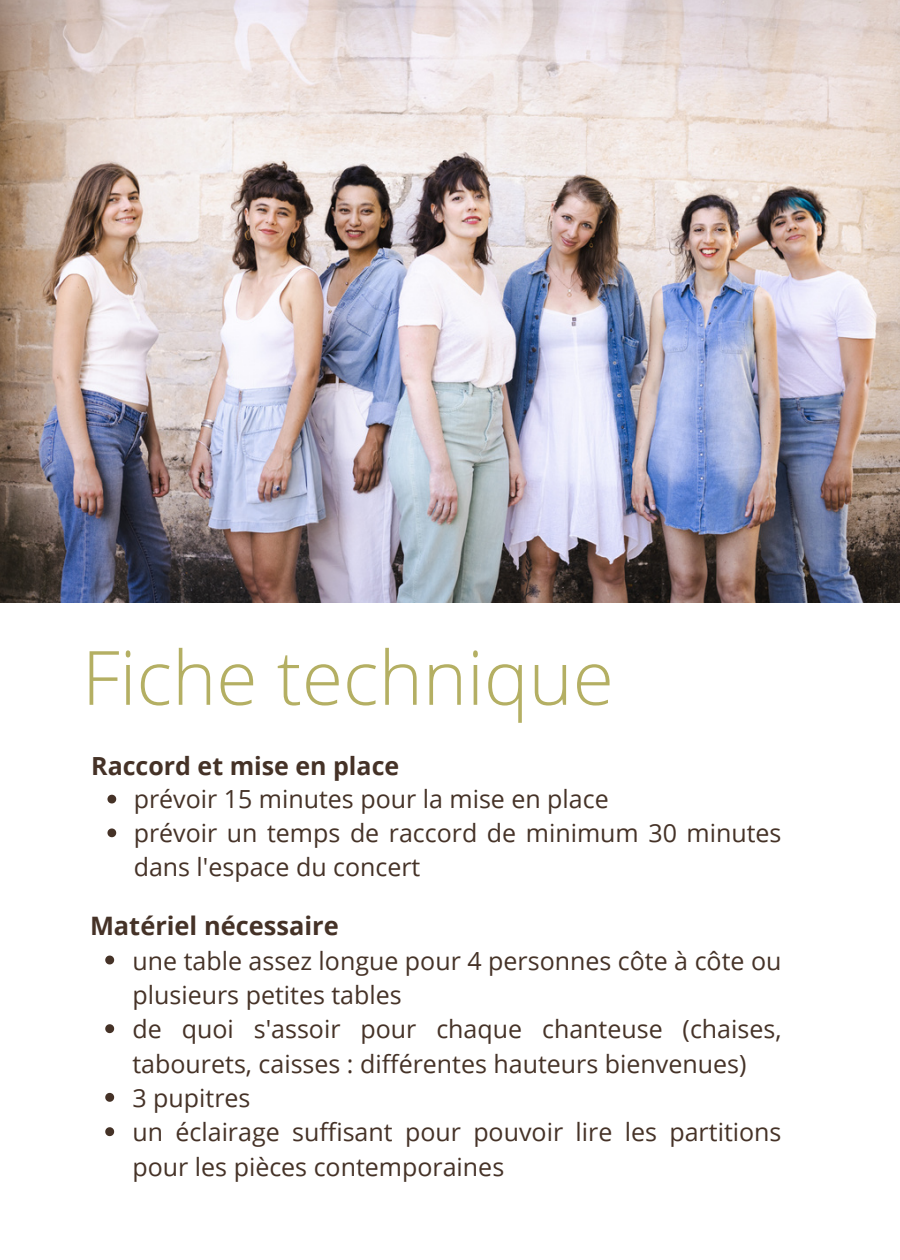
<style>
.page{position:relative;width:900px;height:1260px;background:#fff}
.page>*{position:absolute;margin:0;border:0;box-sizing:border-box;transform-origin:0 0}
.t1{font:300 75px "Open Sans";color:#b4af63}
.t2{font:700 25.5px "Open Sans";color:#453227}
.t3{font:25px/34.2px "Open Sans";color:#453227}
.t4{font:700 25px "Open Sans";color:#453227}
</style>
<div class="page">
<img style="left:0;top:0;width:900px;height:603px">
<svg style="left:105px;top:956px;width:9px;height:8px"></svg>
<svg style="left:105px;top:1024px;width:9px;height:9px"></svg>
<svg style="left:105px;top:1093px;width:9px;height:9px"></svg>
<svg style="left:105px;top:1127px;width:9px;height:9px"></svg>
<svg style="left:107px;top:795px;width:9px;height:8px"></svg>
<svg style="left:107px;top:828px;width:9px;height:9px"></svg>
<h1 class="t1" style="left:82px;top:625px;width:533px">Fiche technique</h1>
<p class="t4" style="left:91px;top:748px;width:310px">Raccord et mise en place</p>
<p class="t3" style="left:134px;top:782px;width:477px">prévoir 15 minutes pour la mise en place</p>
<p class="t3" style="left:134px;top:816px;width:649px">prévoir un temps de raccord de minimum 30 minutes dans l'espace du concert</p>
<h2 class="t2" style="left:90px;top:908px;width:250px">Matériel nécessaire</h2>
<p class="t3" style="left:132px;top:943px;width:651px">une table assez longue pour 4 personnes côte à côte ou plusieurs petites tables</p>
<p class="t3" style="left:132px;top:1011px;width:651px">de quoi s'assoir pour chaque chanteuse (chaises, tabourets, caisses : différentes hauteurs bienvenues)</p>
<h2 class="t3" style="left:132px;top:1080px;width:120px">3 pupitres</h2>
<p class="t3" style="left:132px;top:1114px;width:651px">un éclairage suffisant pour pouvoir lire les partitions pour les pièces contemporaines</p>
</div>
